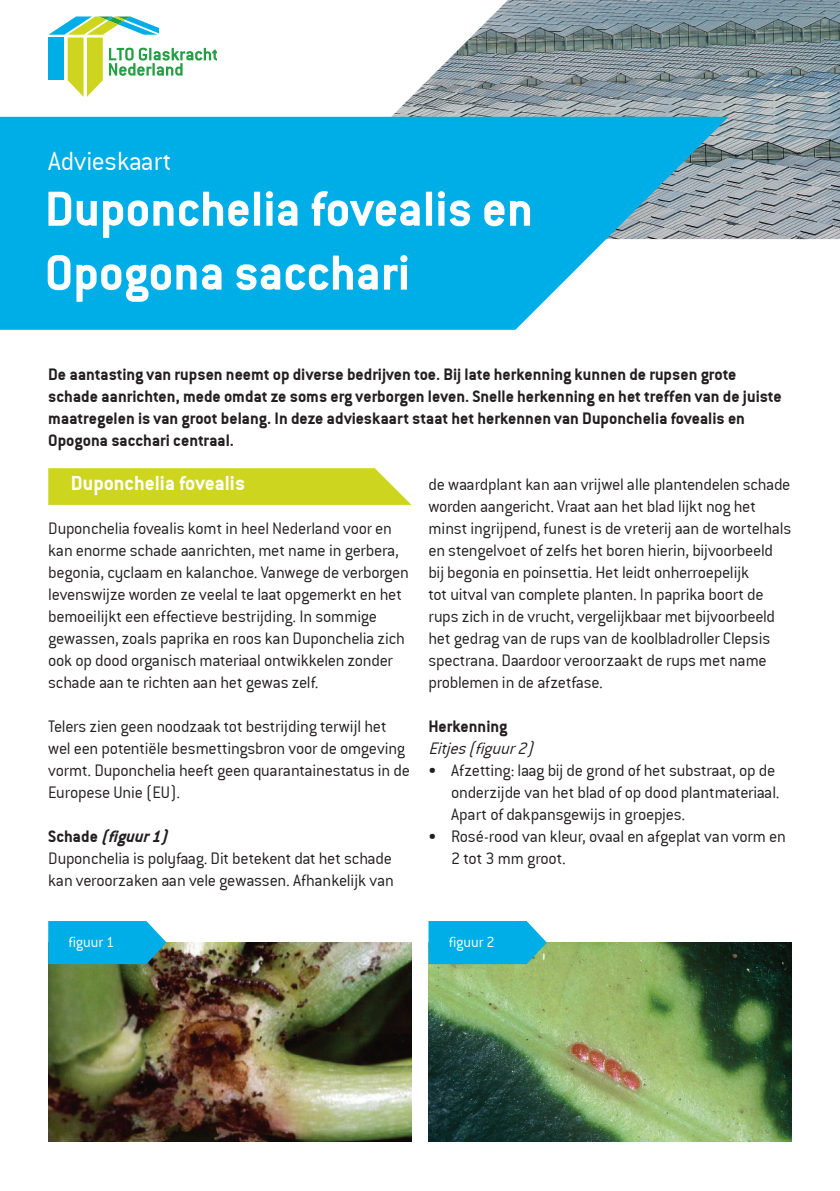
<style>
.page{position:relative;width:840px;height:1191px;background:#fff}
.page>*{position:absolute;margin:0;border:0;box-sizing:border-box;transform-origin:0 0}
.t1{font:54px/63.8px "Conduit ITCTT Bold";color:#fff}
.t2{font:28.4px "Conduit ITCTT Light";letter-spacing:-.005em;color:#fff}
.t3{font:22px "Conduit ITCTT Bold";color:#fff}
.t4{font:18px/22px "Conduit ITCTT Light";letter-spacing:-.015em;color:#231f20}
.t5{font:18px/22px "Conduit ITCTT Bold";color:#231f20}
.t6{font:italic 18px "Conduit ITCTT Light";color:#231f20}
.t7{font:italic 18px "Conduit ITCTT Bold";color:#231f20}
.t8{font:16px "Conduit ITCTT Light";color:#fff}
.s1{font-style:normal}
</style>
<div class="page">
<img style="left:390px;top:0;width:449px;height:239px">
<svg style="left:0;top:117px;width:728px;height:213px;background:#20b5e6"></svg>
<img style="left:428px;top:942px;width:363px;height:199px">
<svg style="left:428px;top:921px;width:118px;height:43px;background:#11b2e3"></svg>
<svg style="left:48px;top:468px;width:363px;height:37px;background:#d0d72a"></svg>
<img style="left:48px;top:942px;width:363px;height:199px">
<svg style="left:48px;top:921px;width:118px;height:43px;background:#0eade0"></svg>
<svg style="left:48px;top:16px;width:169px;height:81px"></svg>
<h2 class="t2" style="left:48px;top:145px;width:125px">Advieskaart</h2>
<h1 class="t1" style="left:45px;top:176px;width:489px">Duponchelia fovealis en<br>Opogona sacchari</h1>
<p class="t5" style="left:48px;top:363px;width:734px">De aantasting van rupsen neemt op diverse bedrijven toe. Bij late herkenning kunnen de rupsen grote schade aanrichten, mede omdat ze soms erg verborgen leven. Snelle herkenning en het treffen van de juiste maatregelen is van groot belang. In deze advieskaart staat het herkennen van Duponchelia fovealis en Opogona sacchari centraal.</p>
<p class="t4" style="left:428px;top:473px;width:364px">de waardplant kan aan vrijwel alle plantendelen schade worden aangericht. Vraat aan het blad lijkt nog het minst ingrijpend, funest is de vreterij aan de wortelhals en stengelvoet of zelfs het boren hierin, bijvoorbeeld bij begonia en poinsettia. Het leidt onherroepelijk<br>tot uitval van complete planten. In paprika boort de rups zich in de vrucht, vergelijkbaar met bijvoorbeeld het gedrag van de rups van de koolbladroller Clepsis spectrana. Daardoor veroorzaakt de rups met name problemen in de afzetfase.</p>
<p class="t5" style="left:428px;top:715px;width:80px">Herkenning</p>
<p class="t6" style="left:428px;top:739px;width:111px">Eitjes(figuur2)</p>
<p class="t4" style="left:451px;top:759px;width:330px;text-indent:-23px">• Afzetting: laag bij de grond of het substraat, op de onderzijde van het blad of op dood plantmateriaal.<br>Apart of dakpansgewijs in groepjes.</p>
<p class="t4" style="left:451px;top:825px;width:336px;text-indent:-23px">• Rosé-rood van kleur, ovaal en afgeplat van vorm en<br>2 tot 3 mm groot.</p>
<p class="t3" style="left:71px;top:470px;width:176px">Duponchelia fovealis</p>
<p class="t4" style="left:48px;top:517px;width:362px">Duponchelia fovealis komt in heel Nederland voor en kan enorme schade aanrichten, met name in gerbera, begonia, cyclaam en kalanchoe. Vanwege de verborgen levenswijze worden ze veelal te laat opgemerkt en het bemoeilijkt een effectieve bestrijding. In sommige gewassen, zoals paprika en roos kan Duponchelia zich ook op dood organisch materiaal ontwikkelen zonder schade aan te richten aan het gewas zelf.</p>
<p class="t4" style="left:48px;top:715px;width:363px">Telers zien geen noodzaak tot bestrijding terwijl het wel een potentiële besmettingsbron voor de omgeving vormt. Duponchelia heeft geen quarantainestatus in de Europese Unie (EU).</p>
<p class="t7" style="left:48px;top:826px;width:126px"><span class="s1">S c h a d e</span> (figuur1)</p>
<p class="t4" style="left:48px;top:847px;width:347px">Duponchelia is polyfaag. Dit betekent dat het schade kan veroorzaken aan vele gewassen. Afhankelijk van</p>
<p class="t8" style="left:68px;top:933px;width:47px">figuur 1</p>
<p class="t8" style="left:448px;top:933px;width:47px">figuur 2</p>
</div>
